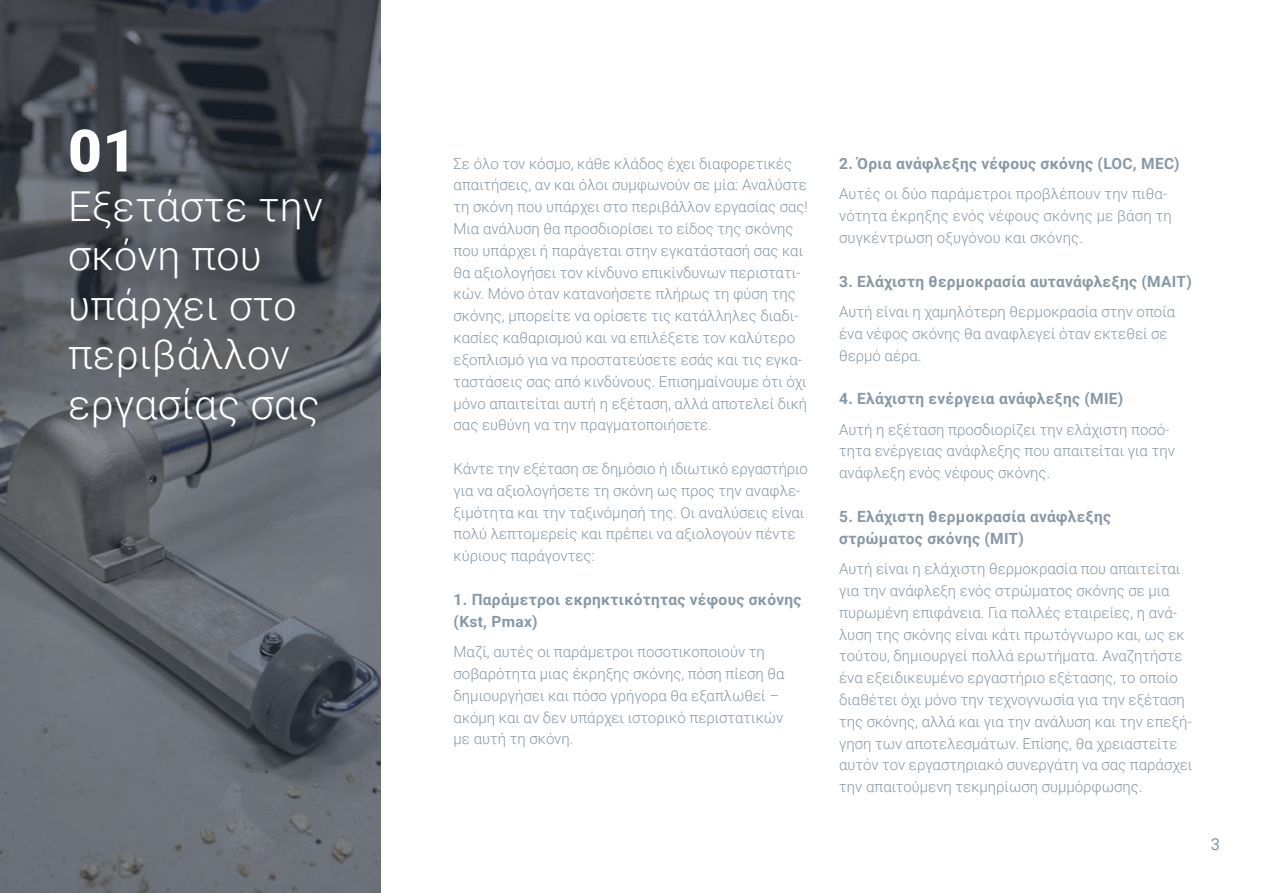
<style>
.page{position:relative;width:1263px;height:893px;background:#fff}
.page>*{position:absolute;margin:0;border:0;box-sizing:border-box;transform-origin:0 0}
.t1{font:900 58.5px "Roboto";color:#fff}
.t2{font:300 41.25px/49.5px "Roboto";letter-spacing:.01em;color:#fff}
.t3{font:16.5px "Roboto";color:#8998a5}
.t4{font:700 15.45px/21.9px "Roboto";letter-spacing:.02em;color:#8998a5}
.t5{font:300 15px/21.8px "Roboto";color:#8998a5}
</style>
<div class="page">
<svg style="left:0;top:0;width:381px;height:893px;background:#595d64"></svg>
<h1 class="t1" style="left:68px;top:110px;width:70px">01</h1>
<h2 class="t2" style="left:68px;top:180px;width:257px">Εξετάστε την σκόνη που υπάρχει στο περιβάλλον εργασίας σας</h2>
<p class="t5" style="left:454px;top:152px;width:356px">Σε όλο τον κόσμο, κάθε κλάδος έχει διαφορετικές απαιτήσεις, αν και όλοι συμφωνούν σε μία: Αναλύστε τη σκόνη που υπάρχει στο περιβάλλον εργασίας σας!<br>Μια ανάλυση θα προσδιορίσει το είδος της σκόνης που υπάρχει ή παράγεται στην εγκατάστασή σας και θα αξιολογήσει τον κίνδυνο επικίνδυνων περιστατι&shy;κών. Μόνο όταν κατανοήσετε πλήρως τη φύση της σκόνης, μπορείτε να ορίσετε τις κατάλληλες διαδι&shy;κασίες καθαρισμού και να επιλέξετε τον καλύτερο εξοπλισμό για να προστατεύσετε εσάς και τις εγκα&shy;ταστάσεις σας από κινδύνους. Επισημαίνουμε ότι όχι μόνο απαιτείται αυτή η εξέταση, αλλά αποτελεί δική σας ευθύνη να την πραγματοποιήσετε.</p>
<p class="t5" style="left:454px;top:457px;width:356px">Κάντε την εξέταση σε δημόσιο ή ιδιωτικό εργαστήριο για να αξιολογήσετε τη σκόνη ως προς την αναφλε&shy;ξιμότητα και την ταξινόμησή της. Οι αναλύσεις είναι πολύ λεπτομερείς και πρέπει να αξιολογούν πέντε κύριους παράγοντες:</p>
<p class="t4" style="left:454px;top:588px;width:349px">1. Παράμετροι εκρηκτικότητας νέφους σκόνης (Kst, Pmax)</p>
<p class="t5" style="left:454px;top:640px;width:332px">Μαζί, αυτές οι παράμετροι ποσοτικοποιούν τη σοβαρότητα μιας έκρηξης σκόνης, πόση πίεση θα δημιουργήσει και πόσο γρήγορα θα εξαπλωθεί – ακόμη και αν δεν υπάρχει ιστορικό περιστατικών με αυτή τη σκόνη.</p>
<p class="t4" style="left:839px;top:152px;width:342px">2. Όρια ανάφλεξης νέφους σκόνης (LOC, MEC)</p>
<p class="t5" style="left:839px;top:182px;width:334px">Αυτές οι δύο παράμετροι προβλέπουν την πιθα&shy;νότητα έκρηξης ενός νέφους σκόνης με βάση τη συγκέντρωση οξυγόνου και σκόνης.</p>
<p class="t4" style="left:839px;top:270px;width:354px">3. Ελάχιστη θερμοκρασία αυτανάφλεξης (MAIT)</p>
<p class="t5" style="left:839px;top:300px;width:338px">Αυτή είναι η χαμηλότερη θερμοκρασία στην οποία ένα νέφος σκόνης θα αναφλεγεί όταν εκτεθεί σε θερμό αέρα.</p>
<p class="t4" style="left:839px;top:387px;width:286px">4. Ελάχιστη ενέργεια ανάφλεξης (MIE)</p>
<p class="t5" style="left:839px;top:418px;width:337px">Αυτή η εξέταση προσδιορίζει την ελάχιστη ποσό&shy;τητα ενέργειας ανάφλεξης που απαιτείται για την ανάφλεξη ενός νέφους σκόνης.</p>
<p class="t4" style="left:839px;top:505px;width:273px">5. Ελάχιστη θερμοκρασία ανάφλεξης στρώματος σκόνης (MIT)</p>
<p class="t5" style="left:839px;top:557px;width:355px">Αυτή είναι η ελάχιστη θερμοκρασία που απαιτείται για την ανάφλεξη ενός στρώματος σκόνης σε μια πυρωμένη επιφάνεια. Για πολλές εταιρείες, η ανά&shy;λυση της σκόνης είναι κάτι πρωτόγνωρο και, ως εκ τούτου, δημιουργεί πολλά ερωτήματα. Αναζητήστε ένα εξειδικευμένο εργαστήριο εξέτασης, το οποίο διαθέτει όχι μόνο την τεχνογνωσία για την εξέταση της σκόνης, αλλά και για την ανάλυση και την επεξή&shy;γηση των αποτελεσμάτων. Επίσης, θα χρειαστείτε αυτόν τον εργαστηριακό συνεργάτη να σας παράσχει την απαιτούμενη τεκμηρίωση συμμόρφωσης.</p>
<p class="t3" style="left:1211px;top:833px;width:11px">3</p>
</div>
